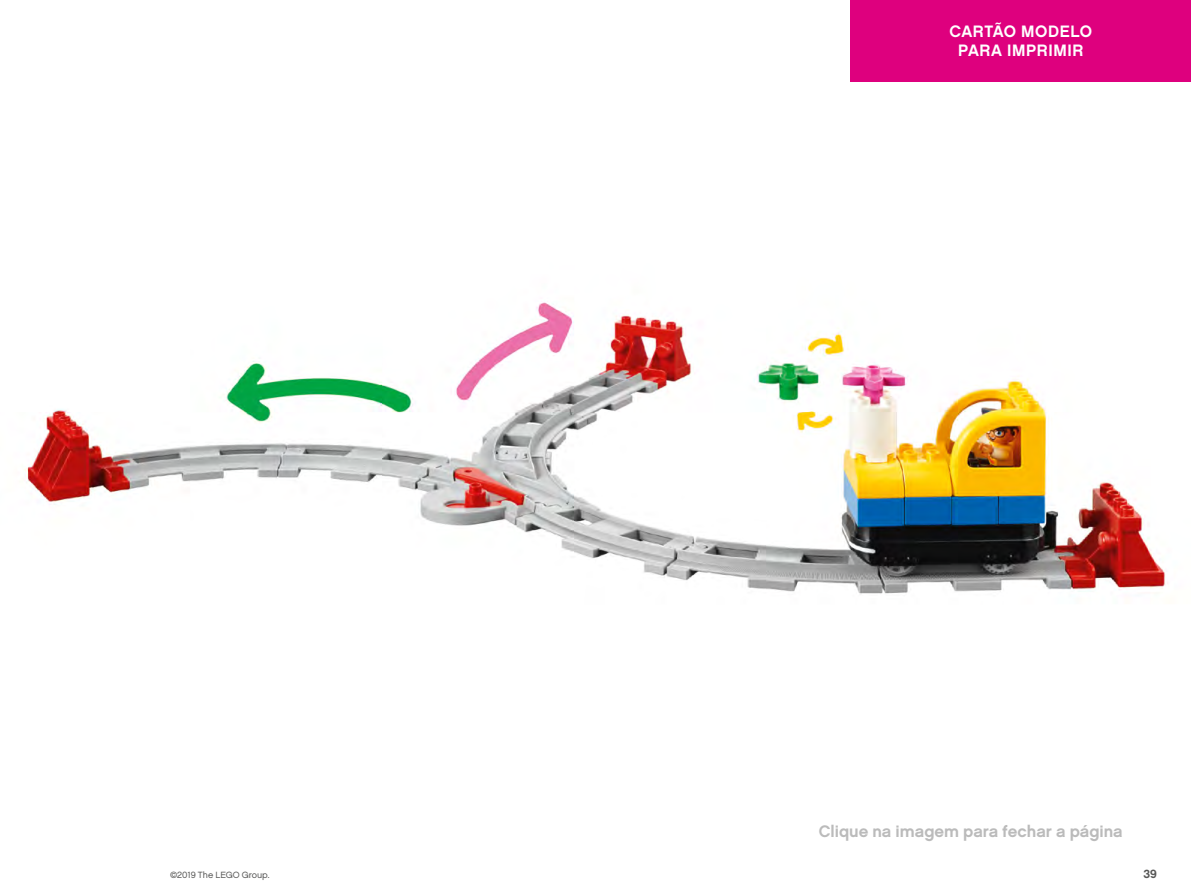
<style>
.page{position:relative;width:1191px;height:893px;background:#fff}
.page>*{position:absolute;margin:0;border:0;box-sizing:border-box;transform-origin:0 0}
.t1{font:700 16.5px "LEGO Chalet 60";color:#bbb}
.t2{font:700 16.5px/19.8px "LEGO Chalet 60";letter-spacing:.035em;color:#fff;text-align:center}
.t3{font:700 12px "LEGO Chalet 60";color:#575756}
.t4{font:9px "LEGO Chalet 60";color:#575756}
</style>
<div class="page">
<div style="left:850px;top:0;width:341px;height:82px;background:#de007e"></div>
<img style="left:24px;top:302px;width:1144px;height:292px">
<p class="t4" style="left:170px;top:869px;width:101px">©2019 The LEGO Group.</p>
<p class="t2" style="left:949px;top:21px;width:144px">CARTÃO MODELO<br>PARA IMPRIMIR</p>
<p class="t1" style="left:819px;top:821px;width:305px">Clique na imagem para fechar a página</p>
<p class="t3" style="left:1143px;top:866px;width:15px">39</p>
</div>
